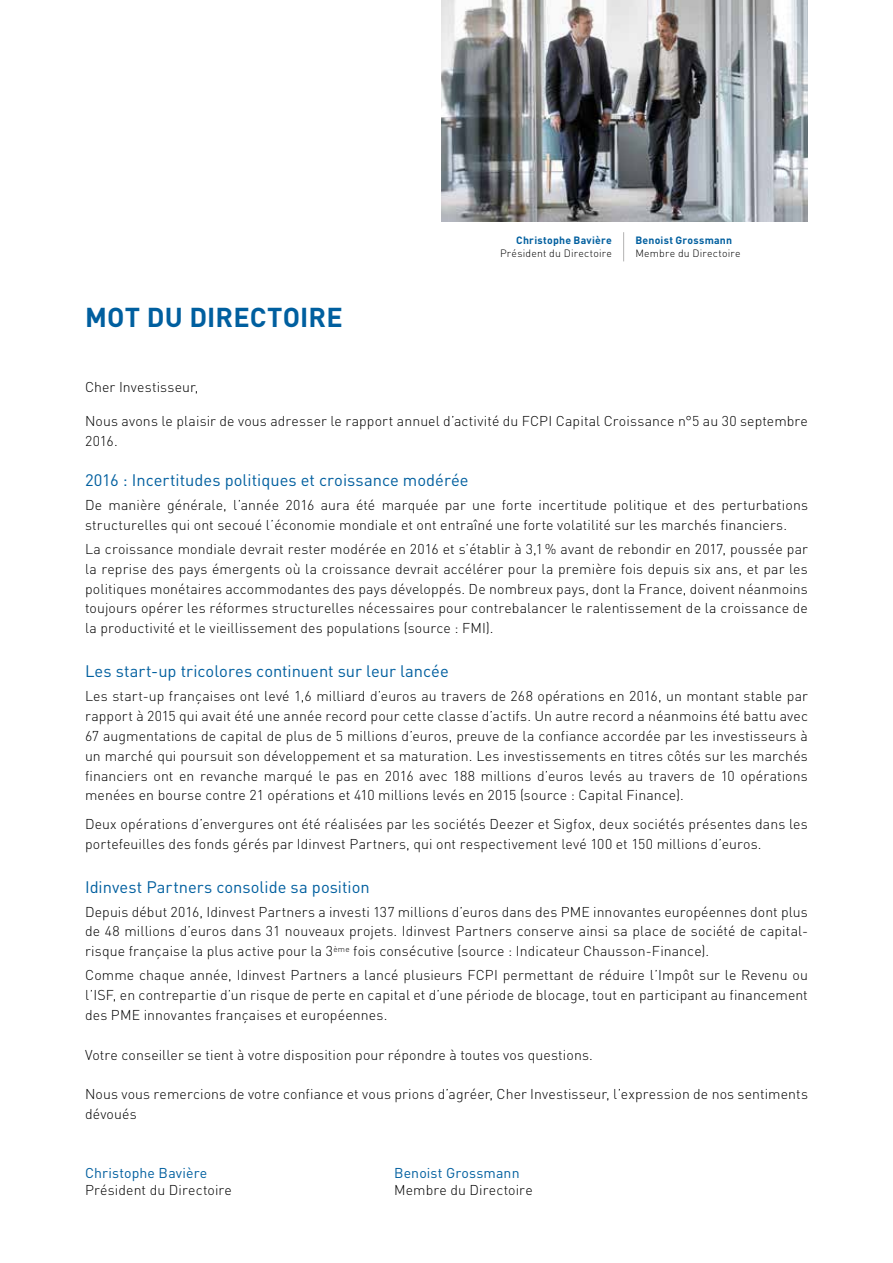
<style>
.page{position:relative;width:893px;height:1263px;background:#fff}
.page>*{position:absolute;margin:0;border:0;box-sizing:border-box;transform-origin:0 0}
.t1{font:700 27px "DIN Pro";letter-spacing:.005em;color:#005f9f}
.t2{font:16.5px "DIN Pro";color:#005f9f}
.t3{font:300 14.1px/19.8px "DIN Pro";letter-spacing:.01em;color:#000}
.t4{font:14.1px "DIN Pro";letter-spacing:.01em;color:#005f9f}
.t5{font:300 10.5px "DIN Pro";letter-spacing:.02em;color:#000}
.t6{font:700 10.5px "DIN Pro";letter-spacing:.025em;color:#005f9f}
</style>
<div class="page">
<svg style="left:623px;top:232px;width:1px;height:29px"></svg>
<img style="left:441px;top:0;width:367px;height:221px">
<h1 class="t1" style="left:85px;top:295px;width:259px">MOT DU DIRECTOIRE</h1>
<p class="t6" style="left:516px;top:232px;width:97px">Christophe Bavière</p>
<p class="t5" style="left:500px;top:245px;width:113px">Président du Directoire</p>
<p class="t6" style="left:635px;top:232px;width:98px">Benoist Grossmann</p>
<p class="t5" style="left:635px;top:245px;width:107px">Membre du Directoire</p>
<p class="t3" style="left:85px;top:375px;width:115px">Cher Investisseur,</p>
<p class="t3" style="left:85px;top:410px;width:724px">Nous avons le plaisir de vous adresser le rapport annuel d’activité du FCPI Capital Croissance n°5 au 30 septembre<br>2016.</p>
<p class="t2" style="left:85px;top:467px;width:385px">2016 : Incertitudes politiques et croissance modérée</p>
<p class="t3" style="left:85px;top:494px;width:724px">De manière générale, l’année 2016 aura été marquée par une forte incertitude politique et des perturbations structurelles qui ont secoué l’économie mondiale et ont entraîné une forte volatilité sur les marchés financiers.</p>
<p class="t3" style="left:85px;top:538px;width:724px;text-align:justify">La croissance mondiale devrait rester modérée en 2016 et s’établir à 3,1% avant de rebondir en 2017, poussée par la reprise des pays émergents où la croissance devrait accélérer pour la première fois depuis six ans, et par les politiques monétaires accommodantes des pays développés. De nombreux pays, dont la France, doivent néanmoins toujours opérer les réformes structurelles nécessaires pour contrebalancer le ralentissement de la croissance de la productivité et le vieillissement des populations (source : FMI).</p>
<p class="t2" style="left:85px;top:658px;width:365px">Les start-up tricolores continuent sur leur lancée</p>
<p class="t3" style="left:85px;top:685px;width:724px;text-align:justify">Les start-up françaises ont levé 1,6 milliard d’euros au travers de 268 opérations en 2016, un montant stable par rapport à 2015 qui avait été une année record pour cette classe d’actifs. Un autre record a néanmoins été battu avec 67 augmentations de capital de plus de 5 millions d’euros, preuve de la confiance accordée par les investisseurs à un marché qui poursuit son développement et sa maturation. Les investissements en titres côtés sur les marchés financiers ont en revanche marqué le pas en 2016 avec 188 millions d’euros levés au travers de 10 opérations menées en bourse contre 21 opérations et 410 millions levés en 2015 (source : Capital Finance).</p>
<p class="t3" style="left:85px;top:812px;width:724px">Deux opérations d’envergures ont été réalisées par les sociétés Deezer et Sigfox, deux sociétés présentes dans les portefeuilles des fonds gérés par Idinvest Partners, qui ont respectivement levé 100 et 150 millions d’euros.</p>
<p class="t2" style="left:85px;top:874px;width:286px">Idinvest Partners consolide sa position</p>
<p class="t3" style="left:85px;top:900px;width:724px;text-align:justify">Depuis début 2016, Idinvest Partners a investi 137 millions d’euros dans des PME innovantes européennes dont plus de 48 millions d’euros dans 31 nouveaux projets. Idinvest Partners conserve ainsi sa place de société de capital&shy;risque française la plus active pour la 3<sup>ème</sup> fois consécutive (source : Indicateur Chausson-Finance).</p>
<p class="t3" style="left:85px;top:964px;width:724px;text-align:justify">Comme chaque année, Idinvest Partners a lancé plusieurs FCPI permettant de réduire l’Impôt sur le Revenu ou l’ISF, en contrepartie d’un risque de perte en capital et d’une période de blocage, tout en participant au financement des PME innovantes françaises et européennes.</p>
<p class="t3" style="left:85px;top:1043px;width:509px">Votre conseiller se tient à votre disposition pour répondre à toutes vos questions.</p>
<p class="t3" style="left:85px;top:1083px;width:724px">Nous vous remercions de votre confiance et vous prions d’agréer, Cher Investisseur, l’expression de nos sentiments dévoués</p>
<p class="t4" style="left:85px;top:1162px;width:124px">Christophe Bavière</p>
<p class="t4" style="left:394px;top:1162px;width:127px">Benoist Grossmann</p>
<p class="t3" style="left:85px;top:1179px;width:148px">Président du Directoire</p>
<p class="t3" style="left:394px;top:1179px;width:140px">Membre du Directoire</p>
</div>
